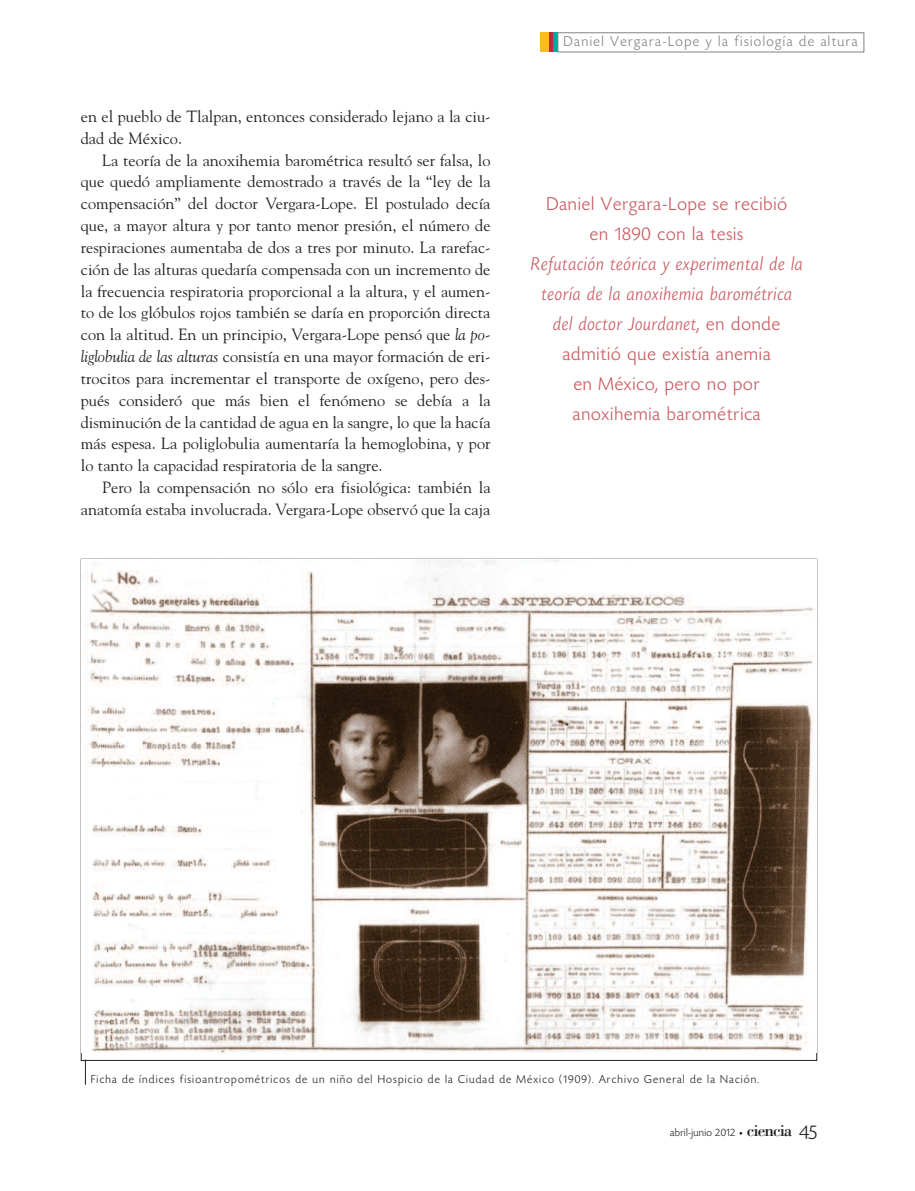
<style>
.page{position:relative;width:915px;height:1191px;background:#fff}
.page>*{position:absolute;margin:0;border:0;box-sizing:border-box;transform-origin:0 0}
.t1{font:italic 300 19.5px/30px "Today HEF";letter-spacing:.045em;color:#c7575d;text-align:center}
.t2{font:300 19.5px/30px "Today HEF";letter-spacing:.045em;color:#c7575d;text-align:center}
.t3{font:17.25px "Bodoni";letter-spacing:-.05em;color:#231f20}
.t4{font:16.2px/21.8px "Goudy";color:#231f20}
.t5{font:300 15px "Today HEF";letter-spacing:.095em;color:#808285}
.t6{font:300 12px "Today HEF";letter-spacing:.095em;color:#231f20}
.t7{font:300 11.25px "Today HEF";letter-spacing:.025em;color:#231f20}
.s1{font-style:italic}
.s2{font-style:normal}
.s3{font-family:"Officina Sans";font-weight:400;font-size:7.5px}
.s4{font-family:"Today HEF";font-weight:300;font-size:21px}
</style>
<div class="page">
<svg style="left:85px;top:1060px;width:1px;height:24px"></svg>
<div style="left:539px;top:32px;width:5px;height:20px;background:#fcb825"></div>
<hr style="left:544px;top:32px;width:4px;height:20px;background:#fcb825">
<div style="left:548px;top:32px;width:5px;height:20px;background:#bb2945"></div>
<hr style="left:553px;top:32px;width:4px;height:20px;background:#00a99b">
<div style="left:557px;top:32px;width:307px;height:20px;border:1px solid #808285"></div>
<img style="left:86px;top:559px;width:729px;height:493px">
<p class="t4" style="left:81px;top:105px;width:411px">en el pueblo de Tlalpan, entonces considerado lejano a la ciu&shy;dad de México.</p>
<p class="t4" style="left:81px;top:149px;width:411px;text-align:justify;text-indent:21px">La teoría de la anoxihemia barométrica resultó ser falsa, lo que quedó ampliamente demostrado a través de la “ley de la compensación” del doctor Vergara-Lope. El postulado decía que, a mayor altura y por tanto menor presión, el número de respiraciones aumentaba de dos a tres por minuto. La rarefac&shy;ción de las alturas quedaría compensada con un incremento de la frecuencia respiratoria proporcional a la altura, y el aumen&shy;to de los glóbulos rojos también se daría en proporción directa con la altitud. En un principio, Vergara-Lope pensó que <span class="s1">la po&shy;liglobulia de las alturas</span> consistía en una mayor formación de eri&shy;trocitos para incrementar el transporte de oxígeno, pero des&shy;pués consideró que más bien el fenómeno se debía a la disminución de la cantidad de agua en la sangre, lo que la hacía más espesa. La poliglobulia aumentaría la hemoglobina, y por lo tanto la capacidad respiratoria de la sangre.</p>
<p class="t4" style="left:81px;top:476px;width:411px;text-align:right">Pero la compensación no sólo era fisiológica: también la anatomía estaba involucrada. Vergara-Lope observó que la caja</p>
<p class="t5" style="left:563px;top:35px;width:295px">Daniel Vergara-Lope y la fisiología de altura</p>
<p class="t2" style="left:546px;top:191px;width:242px">Daniel Vergara-Lope se recibió en 1890 con la tesis</p>
<p class="t1" style="left:530px;top:251px;width:273px">Refutación teórica y experimental de la teoría de la anoxihemia barométrica del doctor Jourdanet<span class="s2">, en donde admitió que existía anemia<br>en México, pero no por anoxihemia barométrica</span></p>
<p class="t6" style="left:91px;top:1074px;width:669px">Ficha de índices fisioantropométricos de un niño del Hospicio de la Ciudad de México (1909). Archivo General de la Nación.</p>
<p class="t7" style="left:670px;top:1127px;width:74px">abril-junio 2012 <span class="s3">•</span></p>
<p class="t3" style="left:746px;top:1120px;width:72px">ciencia <span class="s4">45</span></p>
</div>
